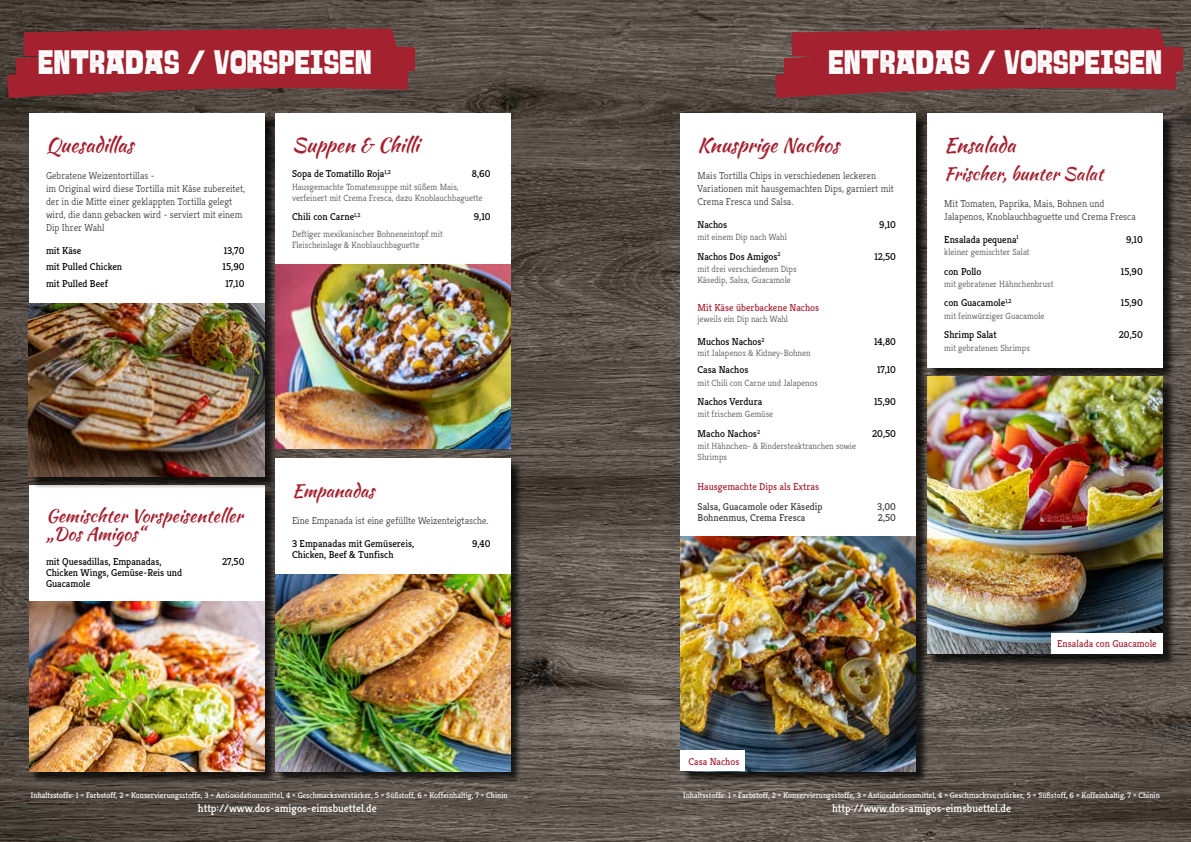
<style>
.page{position:relative;width:1191px;height:842px;background:#fff}
.page>*{position:absolute;margin:0;border:0;box-sizing:border-box;transform-origin:0 0}
.t1{font:32px "Cucciolo Rough";color:#fff}
.t2{font:20px "Kaushan Script";color:#a5202f}
.t3{font:18px/18px "Kaushan Script";color:#a5202f}
.t4{font:500 11px "Kreon";color:#fff}
.t5{font:300 10px/13px "Kreon";color:#3c3c3b}
.t6{font:10px/11px "Kreon";color:#000}
.t7{font:10px "Kreon";color:#a5202f}
.t8{font:10px "Kreon";color:#3c3c3b}
.t9{font:300 9px/11px "Kreon";color:#575756}
.t10{font:8px "Kreon";color:#fff}
</style>
<div class="page">
<img style="left:0;top:0;width:1191px;height:842px">
<svg style="left:7px;top:29px;width:408px;height:69px;background:#962731"></svg>
<svg style="left:775px;top:29px;width:408px;height:69px;background:#982933"></svg>
<div style="left:31px;top:487px;width:246px;height:296px;background:#000;opacity:.75"></div>
<div style="left:29px;top:485px;width:235px;height:119px;background:#fff"></div>
<img style="left:29px;top:602px;width:235px;height:169px">
<div style="left:31px;top:115px;width:246px;height:373px;background:#000;opacity:.75"></div>
<div style="left:29px;top:113px;width:235px;height:191px;background:#fff"></div>
<img style="left:29px;top:304px;width:235px;height:172px">
<div style="left:275px;top:113px;width:235px;height:152px;background:#fff"></div>
<img style="left:275px;top:265px;width:235px;height:183px">
<div style="left:277px;top:460px;width:246px;height:323px;background:#000;opacity:.75"></div>
<div style="left:275px;top:458px;width:235px;height:117px;background:#fff"></div>
<img style="left:275px;top:575px;width:235px;height:196px">
<div style="left:929px;top:115px;width:246px;height:551px;background:#000;opacity:.75"></div>
<img style="left:928px;top:376px;width:234px;height:278px">
<div style="left:927px;top:113px;width:235px;height:255px;background:#fff"></div>
<div style="left:682px;top:115px;width:246px;height:668px;background:#000;opacity:.75"></div>
<div style="left:680px;top:113px;width:236px;height:425px;background:#fff"></div>
<img style="left:680px;top:537px;width:236px;height:234px">
<div style="left:680px;top:750px;width:65px;height:21px;background:#fff"></div>
<div style="left:1051px;top:633px;width:111px;height:21px;background:#fff"></div>
<h1 class="t1" style="left:39px;top:50px;width:335px">ENTRADAS / VORSPEISEN</h1>
<h2 class="t2" style="left:46px;top:130px;width:89px">Quesadillas</h2>
<p class="t5" style="left:46px;top:168px;width:201px">Gebratene Weizentortillas -<br>im Original wird diese Tortilla mit Käse zubereitet, der in die Mitte einer geklappten Tortilla gelegt wird, die dann gebacken wird - serviert mit einem Dip Ihrer Wahl</p>
<p class="t6" style="left:46px;top:244px;width:37px">mit Käse</p>
<p class="t6" style="left:224px;top:244px;width:22px">13,70</p>
<p class="t6" style="left:46px;top:260px;width:78px">mit Pulled Chicken</p>
<p class="t6" style="left:223px;top:260px;width:23px">15,90</p>
<p class="t6" style="left:46px;top:277px;width:63px">mit Pulled Beef</p>
<p class="t6" style="left:225px;top:277px;width:21px">17,10</p>
<h2 class="t2" style="left:292px;top:130px;width:128px">Suppen &amp; Chilli</h2>
<p class="t6" style="left:292px;top:167px;width:100px">Sopa de Tomatillo Roja<sup>1,2</sup></p>
<p class="t6" style="left:472px;top:167px;width:20px">8,60</p>
<p class="t9" style="left:292px;top:180px;width:192px">Hausgemachte Tomatensuppe mit süßem Mais, verfeinert mit Crema Fresca, dazu Knoblauchbaguette</p>
<p class="t6" style="left:292px;top:210px;width:70px">Chili con Carne<sup>1,2</sup></p>
<p class="t6" style="left:474px;top:210px;width:18px">9,10</p>
<p class="t9" style="left:292px;top:227px;width:152px">Deftiger mexikanischer Bohneneintopf mit<br>Fleischeinlage &amp; Knoblauchbaguette</p>
<h3 class="t3" style="left:46px;top:507px;width:198px">Gemischter Vorspeisenteller „Dos Amigos“</h3>
<p class="t6" style="left:46px;top:555px;width:117px">mit Quesadillas, Empanadas,</p>
<p class="t6" style="left:222px;top:555px;width:24px">27,50</p>
<p class="t6" style="left:46px;top:566px;width:138px">Chicken Wings, Gemüse-Reis und<br>Guacamole</p>
<h3 class="t3" style="left:292px;top:482px;width:84px">Empanadas</h3>
<p class="t5" style="left:292px;top:513px;width:198px">Eine Empanada ist eine gefüllte Weizenteigtasche.</p>
<p class="t6" style="left:292px;top:537px;width:124px">3 Empanadas mit Gemüsereis,</p>
<p class="t6" style="left:472px;top:537px;width:20px">9,40</p>
<p class="t6" style="left:292px;top:548px;width:103px">Chicken, Beef &amp; Tunfisch</p>
<h1 class="t1" style="left:829px;top:50px;width:335px">ENTRADAS / VORSPEISEN</h1>
<h2 class="t2" style="left:697px;top:130px;width:143px">Knusprige Nachos</h2>
<p class="t5" style="left:697px;top:168px;width:198px">Mais Tortilla Chips in verschiedenen leckeren<br>Variationen mit hausgemachten Dips, garniert mit<br>Crema Fresca und Salsa.</p>
<p class="t6" style="left:697px;top:218px;width:31px">Nachos</p>
<p class="t6" style="left:879px;top:218px;width:18px">9,10</p>
<p class="t9" style="left:697px;top:231px;width:91px">mit einem Dip nach Wahl</p>
<p class="t6" style="left:697px;top:250px;width:85px">Nachos Dos Amigos<sup>2</sup></p>
<p class="t6" style="left:874px;top:250px;width:23px">12,50</p>
<p class="t9" style="left:697px;top:263px;width:100px">mit drei verschiedenen Dips<br>Käsedip, Salsa, Guacamole</p>
<p class="t7" style="left:697px;top:300px;width:123px">Mit Käse überbackene Nachos</p>
<p class="t9" style="left:697px;top:313px;width:92px">jeweils ein Dip nach Wahl</p>
<p class="t6" style="left:697px;top:336px;width:69px">Muchos Nachos<sup>2</sup></p>
<p class="t6" style="left:874px;top:336px;width:23px">14,80</p>
<p class="t9" style="left:697px;top:347px;width:114px">mit Jalapenos &amp; Kidney-Bohnen</p>
<p class="t6" style="left:697px;top:363px;width:52px">Casa Nachos</p>
<p class="t6" style="left:877px;top:363px;width:21px">17,10</p>
<p class="t9" style="left:697px;top:376px;width:122px">mit Chili con Carne und Jalapenos</p>
<p class="t6" style="left:697px;top:395px;width:66px">Nachos Verdura</p>
<p class="t6" style="left:874px;top:395px;width:23px">15,90</p>
<p class="t9" style="left:697px;top:408px;width:77px">mit frischem Gemüse</p>
<p class="t6" style="left:697px;top:427px;width:64px">Macho Nachos<sup>2</sup></p>
<p class="t6" style="left:872px;top:427px;width:26px">20,50</p>
<p class="t9" style="left:697px;top:440px;width:160px">mit Hähnchen- &amp; Rindersteaktranchen sowie<br>Shrimps</p>
<p class="t7" style="left:697px;top:479px;width:123px">Hausgemachte Dips als Extras</p>
<p class="t8" style="left:697px;top:498px;width:126px">Salsa, Guacamole oder Käsedip</p>
<p class="t8" style="left:877px;top:498px;width:20px">3,00</p>
<p class="t8" style="left:697px;top:509px;width:109px">Bohnenmus, Crema Fresca</p>
<p class="t8" style="left:878px;top:509px;width:20px">2,50</p>
<p class="t7" style="left:688px;top:753px;width:52px">Casa Nachos</p>
<h2 class="t2" style="left:944px;top:130px;width:73px">Ensalada</h2>
<h3 class="t3" style="left:944px;top:165px;width:160px">Frischer, bunter Salat</h3>
<p class="t5" style="left:944px;top:196px;width:193px">Mit Tomaten, Paprika, Mais, Bohnen und<br>Jalapenos, Knoblauchbaguette und Crema Fresca</p>
<p class="t6" style="left:944px;top:233px;width:76px">Ensalada pequena<sup>1</sup></p>
<p class="t6" style="left:1126px;top:233px;width:18px">9,10</p>
<p class="t9" style="left:944px;top:246px;width:87px">kleiner gemischter Salat</p>
<p class="t6" style="left:944px;top:265px;width:39px">con Pollo</p>
<p class="t6" style="left:1120px;top:265px;width:23px">15,90</p>
<p class="t9" style="left:944px;top:278px;width:111px">mit gebratener Hähnchenbrust</p>
<p class="t6" style="left:944px;top:297px;width:69px">con Guacamole<sup>1,2</sup></p>
<p class="t6" style="left:1120px;top:297px;width:23px">15,90</p>
<p class="t9" style="left:944px;top:310px;width:102px">mit feinwürziger Guacamole</p>
<p class="t6" style="left:944px;top:329px;width:54px">Shrimp Salat</p>
<p class="t6" style="left:1118px;top:329px;width:26px">20,50</p>
<p class="t9" style="left:944px;top:341px;width:87px">mit gebratenen Shrimps</p>
<p class="t7" style="left:1057px;top:636px;width:101px">Ensalada con Guacamole</p>
<p class="t10" style="left:31px;top:789px;width:478px">Inhaltsstoffe: 1 = Farbstoff, 2 = Konservierungsstoffe, 3 = Antioxidationsmittel, 4 = Geschmacksverstärker, 5 = Süßstoff, 6 = Koffeinhaltig, 7 = Chinin</p>
<p class="t10" style="left:683px;top:789px;width:478px">Inhaltsstoffe: 1 = Farbstoff, 2 = Konservierungsstoffe, 3 = Antioxidationsmittel, 4 = Geschmacksverstärker, 5 = Süßstoff, 6 = Koffeinhaltig, 7 = Chinin</p>
<p class="t4" style="left:198px;top:800px;width:180px">http://www.dos-amigos-eimsbuettel.de</p>
<p class="t4" style="left:832px;top:800px;width:180px">http://www.dos-amigos-eimsbuettel.de</p>
</div>
